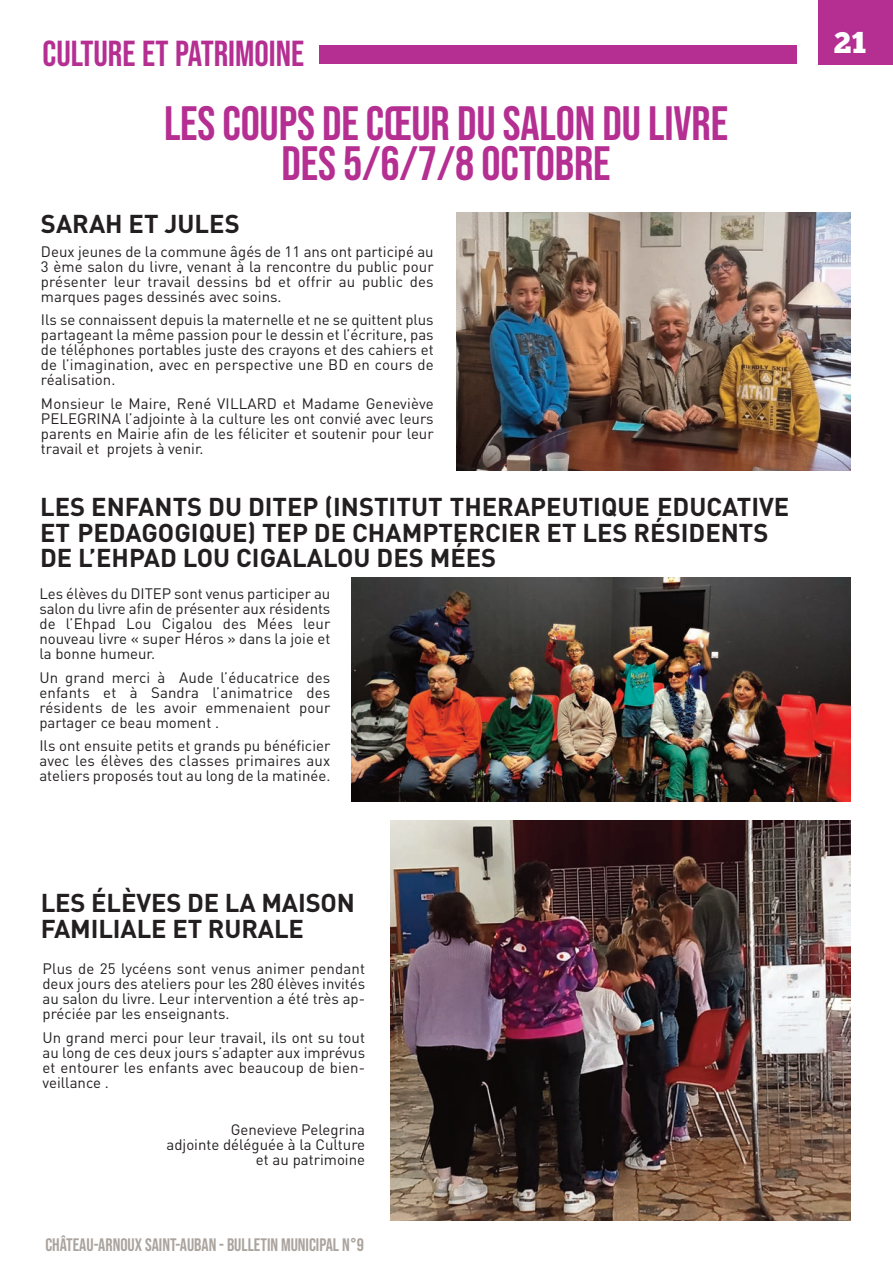
<style>
.page{position:relative;width:893px;height:1263px;background:#fff}
.page>*{position:absolute;margin:0;border:0;box-sizing:border-box;transform-origin:0 0}
.t1{font:48px/40.5px "Bebas Neue";letter-spacing:-.005em;color:#b52e92;text-align:center}
.t2{font:36px "Bebas Neue";color:#b52e92}
.t3{font:30px "Chunk Five Ex";color:#fff}
.t4{font:700 25.5px/25.5px "DIN";color:#231f20}
.t5{font:18px "Bebas Neue";color:#aba49e}
.t6{font:15px/15px "DIN";color:#231f20;text-align:justify}
</style>
<div class="page">
<div style="left:818px;top:0;width:75px;height:65px;background:#b52e92"></div>
<div style="left:319px;top:46px;width:478px;height:18px;background:#b52e92"></div>
<img style="left:456px;top:213px;width:394px;height:258px">
<img style="left:351px;top:577px;width:500px;height:225px">
<img style="left:391px;top:821px;width:459px;height:399px">
<h2 class="t2" style="left:43px;top:33px;width:263px">CULTURE ET PATRIMOINE</h2>
<h1 class="t1" style="left:164px;top:105px;width:566px">LES COUPS DE CŒUR DU SALON DU LIVRE<br>DES 5/6/7/8 OCTOBRE</h1>
<h3 class="t4" style="left:41px;top:214px;width:200px">SARAH ET JULES</h3>
<p class="t6" style="left:41px;top:246px;width:394px">Deux jeunes de la commune âgés de 11 ans ont participé au 3 ème salon du livre, venant à la rencontre du public pour présenter leur travail dessins bd et offrir au public des marques pages dessinés avec soins.</p>
<p class="t6" style="left:41px;top:314px;width:394px">Ils se connaissent depuis la maternelle et ne se quittent plus partageant la même passion pour le dessin et l’écriture, pas de téléphones portables juste des crayons et des cahiers et de l’imagination, avec en perspective une BD en cours de réalisation.</p>
<p class="t6" style="left:41px;top:398px;width:394px">Monsieur le Maire, René VILLARD et Madame Geneviève PELEGRINA l’adjointe à la culture les ont convié avec leurs parents en Mairie afin de les féliciter et soutenir pour leur travail et projets à venir.</p>
<h3 class="t4" style="left:40px;top:497px;width:751px">LES ENFANTS DU DITEP (INSTITUT THERAPEUTIQUE EDUCATIVE<br>ET PEDAGOGIQUE) TEP DE CHAMPTERCIER ET LES RÉSIDENTS<br>DE L’EHPAD LOU CIGALALOU DES MÉES</h3>
<p class="t6" style="left:39px;top:588px;width:292px">Les élèves du DITEP sont venus participer au salon du livre afin de présenter aux résidents de l’Ehpad Lou Cigalou des Mées leur nouveau livre « super Héros » dans la joie et la bonne humeur.</p>
<p class="t6" style="left:39px;top:672px;width:292px">Un grand merci à Aude l’éducatrice des enfants et à Sandra l’animatrice des résidents de les avoir emmenaient pour partager ce beau moment .</p>
<p class="t6" style="left:39px;top:740px;width:292px">Ils ont ensuite petits et grands pu bénéficier avec les élèves des classes primaires aux ateliers proposés tout au long de la matinée.</p>
<h3 class="t4" style="left:41px;top:893px;width:316px">LES ÉLÈVES DE LA MAISON<br>FAMILIALE ET RURALE</h3>
<p class="t6" style="left:43px;top:963px;width:324px">Plus de 25 lycéens sont venus animer pendant deux jours des ateliers pour les 280 élèves invités au salon du livre. Leur intervention a été très ap&shy;préciée par les enseignants.</p>
<p class="t6" style="left:43px;top:1031px;width:324px">Un grand merci pour leur travail, ils ont su tout au long de ces deux jours s’adapter aux imprévus et entourer les enfants avec beaucoup de bien&shy;veillance .</p>
<p class="t6" style="left:166px;top:1123px;width:200px;text-align:right">Genevieve Pelegrina<br>adjointe déléguée à la Culture et au patrimoine</p>
<p class="t5" style="left:45px;top:1235px;width:320px">CHÂTEAU-ARNOUX SAINT-AUBAN - BULLETIN MUNICIPAL N°9</p>
<h3 class="t3" style="left:834px;top:30px;width:34px">21</h3>
</div>
